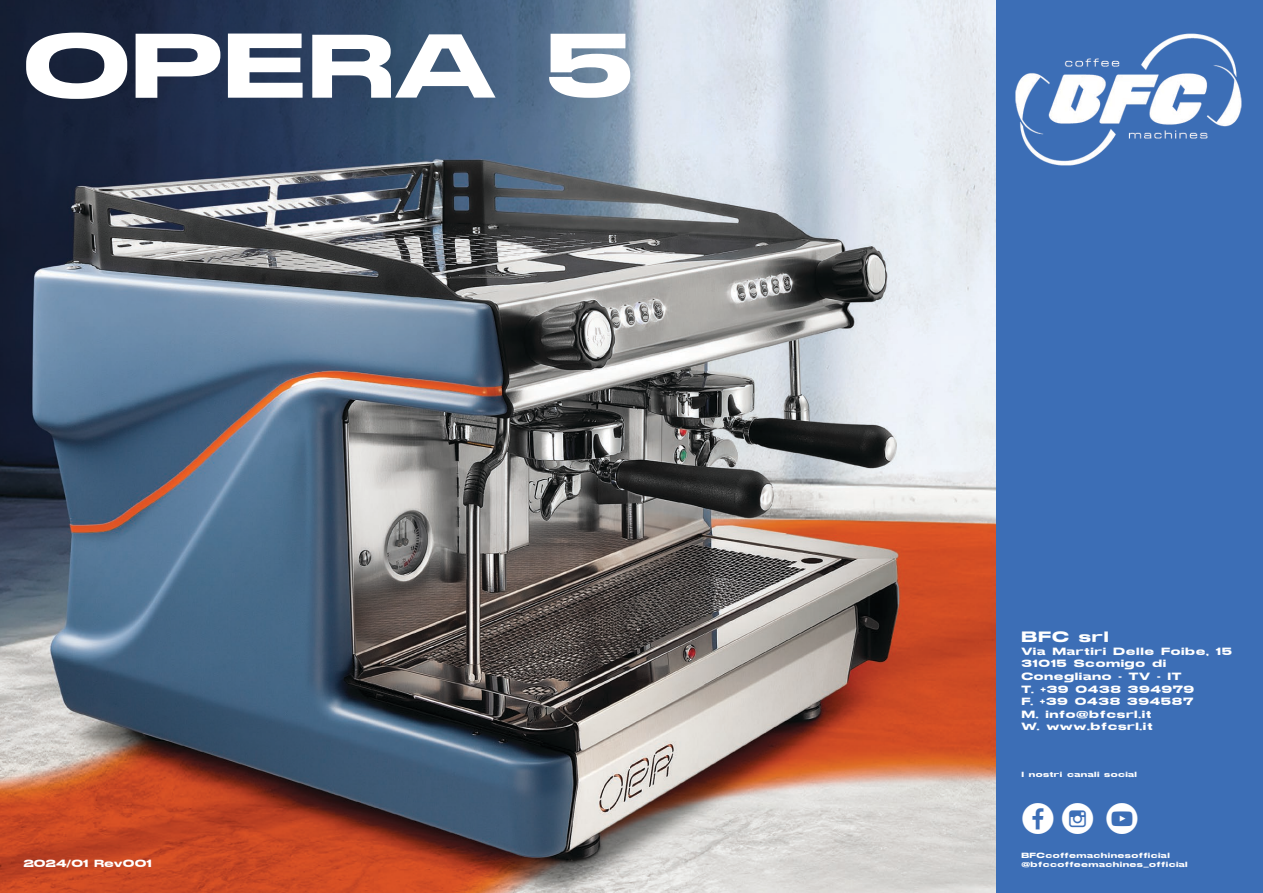
<style>
.page{position:relative;width:1263px;height:893px;background:#fff}
.page>*{position:absolute;margin:0;border:0;box-sizing:border-box;transform-origin:0 0}
.t1{font:91.5px "Stretch Pro";color:#fff}
.t2{font:45px "Social Shapes";color:#fff}
.t3{font:15px "Stretch Pro";letter-spacing:.06em;color:#fff}
.t4{font:10.5px/12.6px "Stretch Pro";letter-spacing:.06em;color:#fff}
.t5{font:10.5px "Stretch Pro";color:#fff}
.t6{font:7.5px "Stretch Pro";letter-spacing:.05em;color:#fff}
</style>
<div class="page">
<img style="left:0;top:0;width:997px;height:893px">
<div style="left:997px;top:0;width:266px;height:893px;background:#3c6eb6"></div>
<img style="left:1015px;top:33px;width:227px;height:133px">
<h1 class="t1" style="left:23px;top:0;width:612px">OPERA 5</h1>
<h3 class="t3" style="left:1021px;top:626px;width:89px">BFC srl</h3>
<p class="t4" style="left:1021px;top:644px;width:212px">Via Martiri Delle Foibe, 15<br>31015 Scomigo di<br>Conegliano - TV - IT<br>T. +39 0438 394979<br>F. +39 0438 394587<br>M. info@bfcsrl.it<br>W. www.bfcsrl.it</p>
<p class="t6" style="left:1021px;top:769px;width:117px">I nostri canali social</p>
<h2 class="t2" style="left:1021px;top:792px;width:119px">! $ *</h2>
<p class="t6" style="left:1021px;top:850px;width:150px">BFCcoffemachinesofficial</p>
<p class="t5" style="left:23px;top:856px;width:130px">2024/01 Rev001</p>
<p class="t6" style="left:1021px;top:859px;width:168px">@bfccoffeemachines_official</p>
</div>
